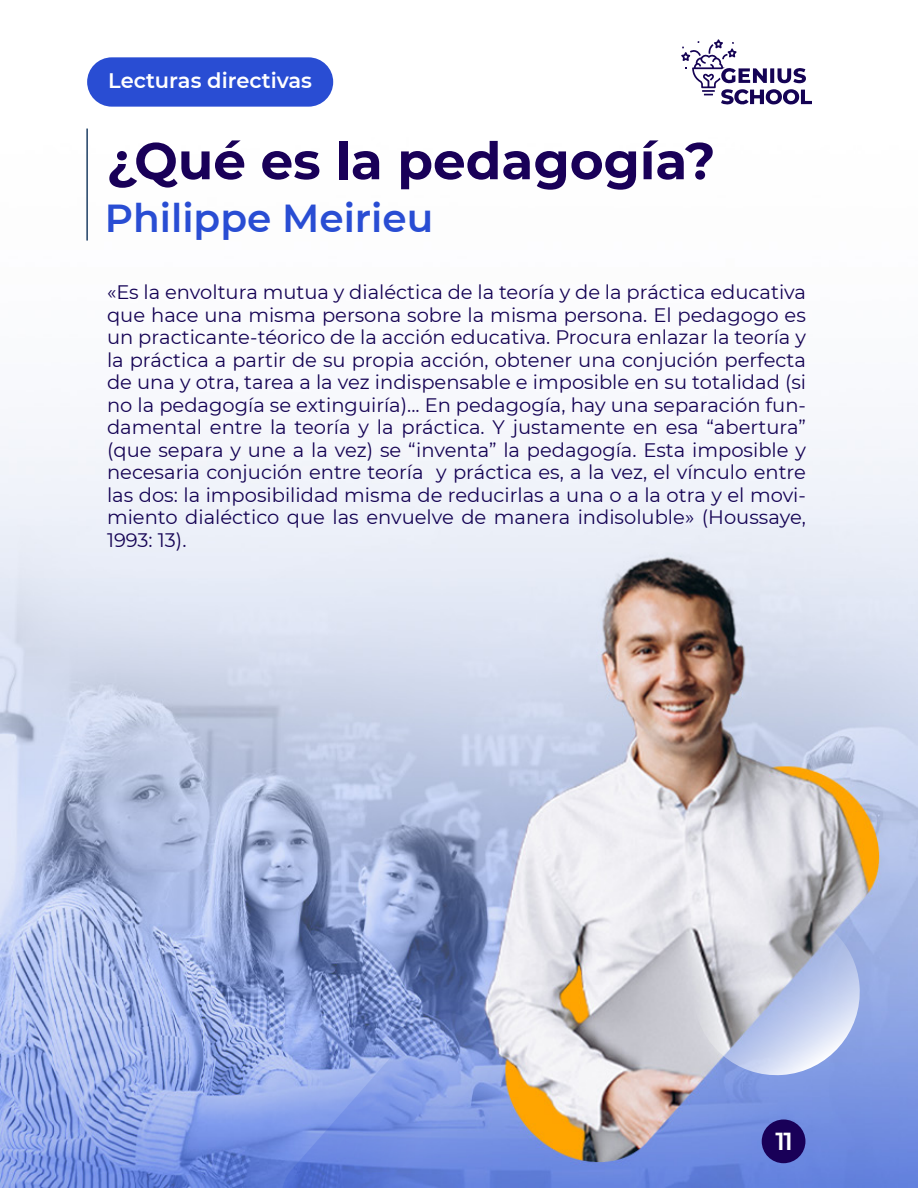
<style>
.page{position:relative;width:918px;height:1188px;background:#fff}
.page>*{position:absolute;margin:0;border:0;box-sizing:border-box;transform-origin:0 0}
.t1{font:700 51.75px "Montserrat";color:#190058}
.t2{font:600 39px "Montserrat";color:#294dd3}
.t3{font:600 24.6px "Montserrat";color:#fff}
.t4{font:600 21px "Montserrat";color:#fff}
.t5{font:19.5px/22.5px "Montserrat";color:#150354;text-align:justify}
</style>
<div class="page">
<img style="left:0;top:57px;width:918px;height:1131px">
<div style="left:87px;top:57px;width:246px;height:50px;background:#294dd3;border-radius:25px"></div>
<svg style="left:681px;top:39px;width:131px;height:66px"></svg>
<svg style="left:690px;top:909px;width:173px;height:169px;background:#bdc4db"></svg>
<svg style="left:282px;top:1013px;width:206px;height:175px;background:#7a93dd"></svg>
<div style="left:762px;top:1120px;width:43px;height:43px;background:#190058;border-radius:50%"></div>
<hr style="left:86px;top:129px;width:2px;height:112px;background:#1f4065">
<p class="t4" style="left:108px;top:66px;width:205px">Lecturas directivas</p>
<h1 class="t1" style="left:107px;top:124px;width:610px">¿Qué es la pedagogía?</h1>
<h2 class="t2" style="left:105px;top:191px;width:330px">Philippe Meirieu</h2>
<p class="t5" style="left:107px;top:280px;width:701px">«Es la envoltura mutua y dialéctica de la teoría y de la práctica educativa que hace una misma persona sobre la misma persona. El pedagogo es un practicante-téorico de la acción educativa. Procura enlazar la teoría y la práctica a partir de su propia acción, obtener una conjución perfecta de una y otra, tarea a la vez indispensable e imposible en su totalidad (si no la pedagogía se extinguiría)... En pedagogía, hay una separación fun&shy;damental entre la teoría y la práctica. Y justamente en esa “abertura” (que separa y une a la vez) se “inventa” la pedagogía. Esta imposible y necesaria conjución entre teoría y práctica es, a la vez, el vínculo entre las dos: la imposibilidad misma de reducirlas a una o a la otra y el movi&shy;miento dialéctico que las envuelve de manera indisoluble» (Houssaye, 1993: 13).</p>
<p class="t3" style="left:775px;top:1124px;width:19px">11</p>
</div>
